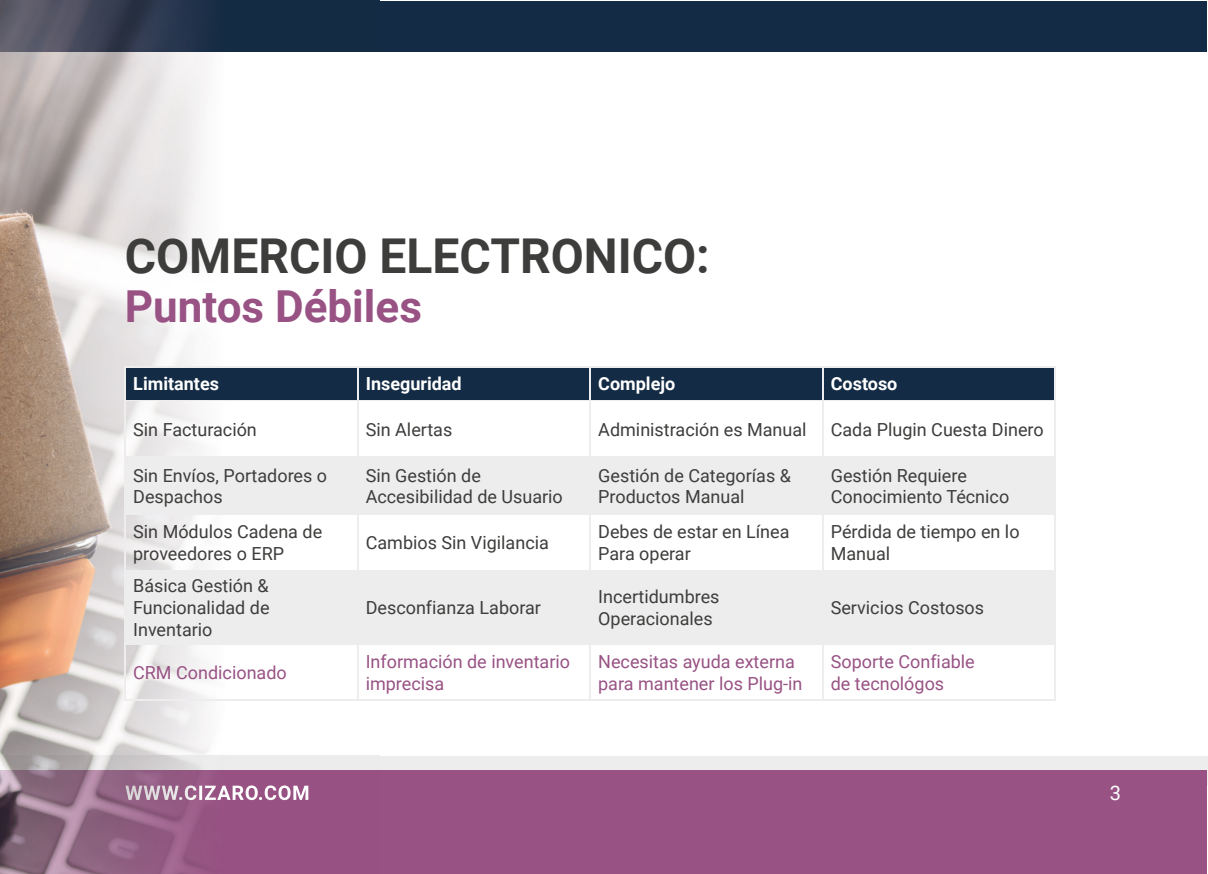
<style>
.page{position:relative;width:1208px;height:874px;background:#fff}
.page>*{position:absolute;margin:0;border:0;box-sizing:border-box;transform-origin:0 0}
.t1{font:700 48px "Roboto";color:#3d3d3c}
.t2{font:700 44px "Roboto";color:#985284}
.t3{font:20px "Roboto";color:#fff}
.t4{font:18px/21.6px "Roboto";color:#3d3d3c}
.t5{font:18px/21.6px "Roboto";color:#985284}
.t6{font:700 18px "Roboto";color:#fff}
</style>
<div class="page">
<div style="left:0;top:755px;width:1208px;height:28px;background:#ededed"></div>
<div style="left:0;top:769px;width:1207px;height:104px;background:#985284"></div>
<div style="left:0;top:1px;width:1207px;height:50px;background:#132b44"></div>
<img style="left:0;top:0;width:380px;height:873px">
<img style="left:0;top:1px;width:380px;height:50px">
<img style="left:125px;top:785px;width:183px;height:14px">
<div style="left:126px;top:367px;width:928px;height:33px;background:#132b44"></div>
<svg style="left:126px;top:457px;width:928px;height:185px;fill:#ededed"></svg>
<hr style="left:125px;top:366px;width:233px;height:1px;background:#ededed">
<hr style="left:125px;top:367px;width:1px;height:33px;background:#ededed">
<hr style="left:358px;top:366px;width:232px;height:1px;background:#ededed">
<hr style="left:357px;top:367px;width:1px;height:33px;background:#ededed">
<hr style="left:590px;top:366px;width:233px;height:1px;background:#ededed">
<hr style="left:590px;top:367px;width:1px;height:33px;background:#ededed">
<hr style="left:823px;top:366px;width:232px;height:1px;background:#ededed">
<hr style="left:822px;top:367px;width:1px;height:33px;background:#ededed">
<hr style="left:1054px;top:367px;width:1px;height:33px;background:#ededed">
<hr style="left:125px;top:400px;width:233px;height:1px;background:#ededed">
<hr style="left:125px;top:401px;width:1px;height:55px;background:#ededed">
<hr style="left:358px;top:400px;width:232px;height:1px;background:#ededed">
<hr style="left:357px;top:401px;width:1px;height:55px;background:#ededed">
<hr style="left:590px;top:400px;width:233px;height:1px;background:#ededed">
<hr style="left:590px;top:401px;width:1px;height:55px;background:#ededed">
<hr style="left:823px;top:400px;width:232px;height:1px;background:#ededed">
<hr style="left:822px;top:401px;width:1px;height:55px;background:#ededed">
<hr style="left:1054px;top:401px;width:1px;height:55px;background:#ededed">
<hr style="left:125px;top:456px;width:233px;height:1px;background:#ededed">
<hr style="left:125px;top:457px;width:1px;height:56px;background:#ededed">
<hr style="left:358px;top:456px;width:232px;height:1px;background:#ededed">
<hr style="left:357px;top:457px;width:1px;height:56px;background:#ededed">
<hr style="left:590px;top:456px;width:233px;height:1px;background:#ededed">
<hr style="left:590px;top:457px;width:1px;height:56px;background:#ededed">
<hr style="left:823px;top:456px;width:232px;height:1px;background:#ededed">
<hr style="left:822px;top:457px;width:1px;height:56px;background:#ededed">
<hr style="left:1054px;top:457px;width:1px;height:56px;background:#ededed">
<hr style="left:125px;top:513px;width:233px;height:1px;background:#ededed">
<hr style="left:125px;top:514px;width:1px;height:56px;background:#ededed">
<hr style="left:358px;top:513px;width:232px;height:1px;background:#ededed">
<hr style="left:357px;top:514px;width:1px;height:56px;background:#ededed">
<hr style="left:590px;top:513px;width:233px;height:1px;background:#ededed">
<hr style="left:590px;top:514px;width:1px;height:56px;background:#ededed">
<hr style="left:823px;top:513px;width:232px;height:1px;background:#ededed">
<hr style="left:822px;top:514px;width:1px;height:56px;background:#ededed">
<hr style="left:1054px;top:514px;width:1px;height:56px;background:#ededed">
<hr style="left:125px;top:570px;width:233px;height:1px;background:#ededed">
<hr style="left:125px;top:571px;width:1px;height:71px;background:#ededed">
<hr style="left:358px;top:570px;width:232px;height:1px;background:#ededed">
<hr style="left:357px;top:571px;width:1px;height:71px;background:#ededed">
<hr style="left:590px;top:570px;width:233px;height:1px;background:#ededed">
<hr style="left:590px;top:571px;width:1px;height:71px;background:#ededed">
<hr style="left:823px;top:570px;width:232px;height:1px;background:#ededed">
<hr style="left:822px;top:571px;width:1px;height:71px;background:#ededed">
<hr style="left:1054px;top:571px;width:1px;height:71px;background:#ededed">
<hr style="left:125px;top:642px;width:233px;height:1px;background:#ededed">
<hr style="left:125px;top:643px;width:1px;height:56px;background:#ededed">
<hr style="left:358px;top:642px;width:232px;height:1px;background:#ededed">
<hr style="left:357px;top:643px;width:1px;height:56px;background:#ededed">
<hr style="left:590px;top:642px;width:233px;height:1px;background:#ededed">
<hr style="left:590px;top:643px;width:1px;height:56px;background:#ededed">
<hr style="left:823px;top:642px;width:232px;height:1px;background:#ededed">
<hr style="left:822px;top:643px;width:1px;height:56px;background:#ededed">
<hr style="left:1054px;top:643px;width:1px;height:56px;background:#ededed">
<hr style="left:125px;top:699px;width:233px;height:1px;background:#ededed">
<hr style="left:358px;top:699px;width:232px;height:1px;background:#ededed">
<hr style="left:590px;top:699px;width:233px;height:1px;background:#ededed">
<hr style="left:823px;top:699px;width:232px;height:1px;background:#ededed">
<h1 class="t1" style="left:125px;top:222px;width:586px">COMERCIO ELECTRONICO:</h1>
<h2 class="t2" style="left:125px;top:275px;width:299px">Puntos Débiles</h2>
<p class="t6" style="left:133px;top:371px;width:87px">Limitantes</p>
<p class="t6" style="left:366px;top:371px;width:97px">Inseguridad</p>
<p class="t6" style="left:598px;top:371px;width:79px">Complejo</p>
<p class="t6" style="left:831px;top:371px;width:68px">Costoso</p>
<p class="t4" style="left:133px;top:417px;width:125px">Sin Facturación</p>
<p class="t4" style="left:366px;top:417px;width:88px">Sin Alertas</p>
<p class="t4" style="left:598px;top:417px;width:210px">Administración es Manual</p>
<p class="t4" style="left:831px;top:417px;width:214px">Cada Plugin Cuesta Dinero</p>
<p class="t4" style="left:133px;top:463px;width:195px">Sin Envíos, Portadores o<br>Despachos</p>
<p class="t4" style="left:366px;top:463px;width:199px">Sin Gestión de<br>Accesibilidad de Usuario</p>
<p class="t4" style="left:598px;top:463px;width:194px">Gestión de Categorías &amp;<br>Productos Manual</p>
<p class="t4" style="left:830px;top:463px;width:180px">Gestión Requiere<br>Conocimiento Técnico</p>
<p class="t4" style="left:133px;top:520px;width:190px">Sin Módulos Cadena de proveedores o ERP</p>
<p class="t4" style="left:366px;top:531px;width:185px">Cambios Sin Vigilancia</p>
<p class="t4" style="left:598px;top:520px;width:193px">Debes de estar en Línea<br>Para operar</p>
<p class="t4" style="left:830px;top:520px;width:190px">Pérdida de tiempo en lo<br>Manual</p>
<p class="t4" style="left:133px;top:574px;width:138px;text-align:justify">Básica Gestión &amp; Funcionalidad de Inventario</p>
<p class="t4" style="left:366px;top:596px;width:177px">Desconfianza Laborar</p>
<p class="t4" style="left:598px;top:585px;width:123px">Incertidumbres<br>Operacionales</p>
<p class="t4" style="left:830px;top:596px;width:155px">Servicios Costosos</p>
<p class="t5" style="left:133px;top:660px;width:155px">CRM Condicionado</p>
<p class="t5" style="left:366px;top:649px;width:206px">Información de inventario imprecisa</p>
<p class="t5" style="left:598px;top:649px;width:206px">Necesitas ayuda externa para mantener los Plug-in</p>
<p class="t5" style="left:830px;top:649px;width:146px">Soporte Confiable de tecnológos</p>
<p class="t3" style="left:1109px;top:778px;width:13px">3</p>
</div>
